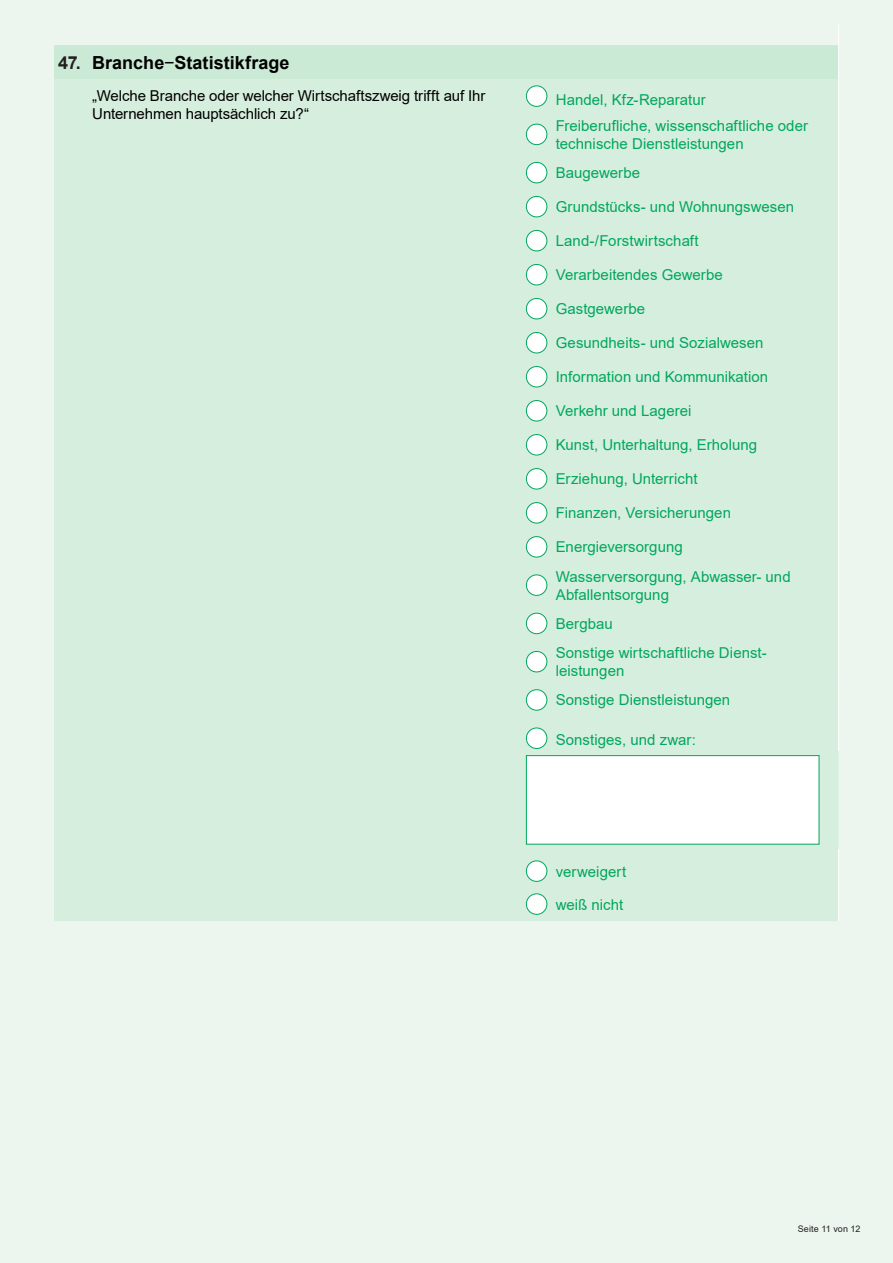
<style>
.page{position:relative;width:893px;height:1263px;background:#ecf6ee}
.page>*{position:absolute;margin:0;border:0;box-sizing:border-box;transform-origin:0 0}
._01-FragenNummerieru{font:700 18px "Arial";color:#000}
._01-FragenNummerieru-2{font:700 18px "Arial";color:#231f20}
._01-FragenNummerieru-3{font:15px/18px "Arial";letter-spacing:.005em;color:#00a75f}
._01-FragenNummerieru-4{font:15px/18px "Arial";letter-spacing:-.005em;color:#000}
._08-FußzeileLinksbün{font:9px "Arial";letter-spacing:.015em;color:#231f20}
.s1{font-weight:400}
</style>
<div class="page">
<div style="left:54px;top:79px;width:785px;height:842px;background:#d6eedd"></div>
<svg style="left:54px;top:24px;width:785px;height:55px"></svg>
<hr style="left:838px;top:45px;width:1px;height:34px;background:#fff">
<hr style="left:838px;top:79px;width:1px;height:34px;background:#fff">
<hr style="left:838px;top:113px;width:1px;height:43px;background:#fff">
<hr style="left:838px;top:156px;width:1px;height:34px;background:#fff">
<hr style="left:838px;top:190px;width:1px;height:34px;background:#fff">
<hr style="left:838px;top:224px;width:1px;height:34px;background:#fff">
<hr style="left:838px;top:258px;width:1px;height:34px;background:#fff">
<hr style="left:838px;top:292px;width:1px;height:34px;background:#fff">
<hr style="left:838px;top:326px;width:1px;height:34px;background:#fff">
<hr style="left:838px;top:360px;width:1px;height:34px;background:#fff">
<hr style="left:838px;top:394px;width:1px;height:34px;background:#fff">
<hr style="left:838px;top:428px;width:1px;height:34px;background:#fff">
<hr style="left:838px;top:462px;width:1px;height:34px;background:#fff">
<hr style="left:838px;top:496px;width:1px;height:34px;background:#fff">
<hr style="left:838px;top:530px;width:1px;height:34px;background:#fff">
<hr style="left:838px;top:564px;width:1px;height:42px;background:#fff">
<hr style="left:838px;top:606px;width:1px;height:34px;background:#fff">
<hr style="left:838px;top:640px;width:1px;height:43px;background:#fff">
<hr style="left:838px;top:683px;width:1px;height:34px;background:#fff">
<hr style="left:838px;top:717px;width:1px;height:34px;background:#fff">
<hr style="left:838px;top:849px;width:1px;height:38px;background:#fff">
<hr style="left:838px;top:887px;width:1px;height:34px;background:#fff">
<div style="left:526px;top:86px;width:21px;height:20px;background:#fff;border-radius:50%"></div>
<div style="left:526px;top:85px;width:21px;height:22px;border:1px solid #00a75f;border-radius:50%"></div>
<div style="left:526px;top:124px;width:21px;height:21px;background:#fff;border-radius:50%"></div>
<div style="left:526px;top:124px;width:21px;height:21px;border:1px solid #00a75f;border-radius:50%"></div>
<div style="left:526px;top:162px;width:21px;height:21px;background:#fff;border-radius:50%"></div>
<div style="left:526px;top:162px;width:21px;height:21px;border:1px solid #00a75f;border-radius:50%"></div>
<div style="left:526px;top:196px;width:21px;height:21px;background:#fff;border-radius:50%"></div>
<div style="left:526px;top:196px;width:21px;height:21px;border:1px solid #00a75f;border-radius:50%"></div>
<div style="left:526px;top:230px;width:21px;height:21px;background:#fff;border-radius:50%"></div>
<div style="left:526px;top:230px;width:21px;height:21px;border:1px solid #00a75f;border-radius:50%"></div>
<div style="left:526px;top:264px;width:21px;height:21px;background:#fff;border-radius:50%"></div>
<div style="left:526px;top:264px;width:21px;height:21px;border:1px solid #00a75f;border-radius:50%"></div>
<div style="left:526px;top:298px;width:21px;height:21px;background:#fff;border-radius:50%"></div>
<div style="left:526px;top:298px;width:21px;height:21px;border:1px solid #00a75f;border-radius:50%"></div>
<div style="left:526px;top:332px;width:21px;height:21px;background:#fff;border-radius:50%"></div>
<div style="left:526px;top:332px;width:21px;height:21px;border:1px solid #00a75f;border-radius:50%"></div>
<div style="left:526px;top:366px;width:21px;height:21px;background:#fff;border-radius:50%"></div>
<div style="left:526px;top:366px;width:21px;height:21px;border:1px solid #00a75f;border-radius:50%"></div>
<div style="left:526px;top:400px;width:21px;height:21px;background:#fff;border-radius:50%"></div>
<div style="left:526px;top:400px;width:21px;height:21px;border:1px solid #00a75f;border-radius:50%"></div>
<div style="left:526px;top:435px;width:21px;height:20px;background:#fff;border-radius:50%"></div>
<div style="left:526px;top:434px;width:21px;height:21px;border:1px solid #00a75f;border-radius:50%"></div>
<div style="left:526px;top:469px;width:21px;height:20px;background:#fff;border-radius:50%"></div>
<div style="left:526px;top:468px;width:21px;height:21px;border:1px solid #00a75f;border-radius:50%"></div>
<div style="left:526px;top:503px;width:21px;height:20px;background:#fff;border-radius:50%"></div>
<div style="left:526px;top:502px;width:21px;height:21px;border:1px solid #00a75f;border-radius:50%"></div>
<div style="left:526px;top:537px;width:21px;height:20px;background:#fff;border-radius:50%"></div>
<div style="left:526px;top:536px;width:21px;height:21px;border:1px solid #00a75f;border-radius:50%"></div>
<div style="left:526px;top:575px;width:21px;height:20px;background:#fff;border-radius:50%"></div>
<div style="left:526px;top:574px;width:21px;height:22px;border:1px solid #00a75f;border-radius:50%"></div>
<div style="left:526px;top:613px;width:21px;height:21px;background:#fff;border-radius:50%"></div>
<div style="left:526px;top:613px;width:21px;height:21px;border:1px solid #00a75f;border-radius:50%"></div>
<div style="left:526px;top:651px;width:21px;height:21px;background:#fff;border-radius:50%"></div>
<div style="left:526px;top:651px;width:21px;height:21px;border:1px solid #00a75f;border-radius:50%"></div>
<div style="left:526px;top:690px;width:21px;height:20px;background:#fff;border-radius:50%"></div>
<div style="left:526px;top:689px;width:21px;height:22px;border:1px solid #00a75f;border-radius:50%"></div>
<div style="left:526px;top:728px;width:21px;height:20px;background:#fff;border-radius:50%"></div>
<div style="left:526px;top:728px;width:21px;height:21px;border:1px solid #00a75f;border-radius:50%"></div>
<div style="left:526px;top:755px;width:293px;height:89px;background:#fff;border:1px solid #00a75f"></div>
<div style="left:526px;top:861px;width:21px;height:20px;background:#fff;border-radius:50%"></div>
<div style="left:526px;top:860px;width:21px;height:22px;border:1px solid #00a75f;border-radius:50%"></div>
<div style="left:526px;top:894px;width:21px;height:20px;background:#fff;border-radius:50%"></div>
<div style="left:526px;top:893px;width:21px;height:22px;border:1px solid #00a75f;border-radius:50%"></div>
<p class="_01-FragenNummerieru-2" style="left:58px;top:50px;width:24px">47.</p>
<p class="_01-FragenNummerieru" style="left:92px;top:50px;width:199px">Branche<span class="s1">−</span>Statistikfrage</p>
<p class="_01-FragenNummerieru-4" style="left:92px;top:86px;width:395px">„Welche Branche oder welcher Wirtschaftszweig trifft auf Ihr<br>Unternehmen hauptsächlich zu?“</p>
<p class="_01-FragenNummerieru-3" style="left:556px;top:90px;width:151px">Handel, Kfz-Reparatur</p>
<p class="_01-FragenNummerieru-3" style="left:556px;top:116px;width:254px">Freiberufliche, wissenschaftliche oder technische Dienstleistungen</p>
<p class="_01-FragenNummerieru-3" style="left:556px;top:164px;width:86px">Baugewerbe</p>
<p class="_01-FragenNummerieru-3" style="left:556px;top:198px;width:240px">Grundstücks- und Wohnungswesen</p>
<p class="_01-FragenNummerieru-3" style="left:556px;top:232px;width:145px">Land-/Forstwirtschaft</p>
<p class="_01-FragenNummerieru-3" style="left:556px;top:266px;width:169px">Verarbeitendes Gewerbe</p>
<p class="_01-FragenNummerieru-3" style="left:556px;top:300px;width:91px">Gastgewerbe</p>
<p class="_01-FragenNummerieru-3" style="left:556px;top:334px;width:209px">Gesundheits- und Sozialwesen</p>
<p class="_01-FragenNummerieru-3" style="left:556px;top:368px;width:214px">Information und Kommunikation</p>
<p class="_01-FragenNummerieru-3" style="left:556px;top:402px;width:137px">Verkehr und Lagerei</p>
<p class="_01-FragenNummerieru-3" style="left:556px;top:436px;width:203px">Kunst, Unterhaltung, Erholung</p>
<p class="_01-FragenNummerieru-3" style="left:556px;top:470px;width:143px">Erziehung, Unterricht</p>
<p class="_01-FragenNummerieru-3" style="left:556px;top:504px;width:177px">Finanzen, Versicherungen</p>
<p class="_01-FragenNummerieru-3" style="left:556px;top:538px;width:128px">Energieversorgung</p>
<p class="_01-FragenNummerieru-3" style="left:556px;top:567px;width:236px">Wasserversorgung, Abwasser- und<br>Abfallentsorgung</p>
<p class="_01-FragenNummerieru-3" style="left:556px;top:614px;width:58px">Bergbau</p>
<p class="_01-FragenNummerieru-3" style="left:556px;top:644px;width:212px">Sonstige wirtschaftliche Dienst&shy;leistungen</p>
<p class="_01-FragenNummerieru-3" style="left:556px;top:691px;width:176px">Sonstige Dienstleistungen</p>
<p class="_01-FragenNummerieru-3" style="left:556px;top:730px;width:142px">Sonstiges, und zwar:</p>
<p class="_01-FragenNummerieru-3" style="left:556px;top:862px;width:72px">verweigert</p>
<p class="_01-FragenNummerieru-3" style="left:556px;top:895px;width:69px">weiß nicht</p>
<p class="_08-FußzeileLinksbün" style="left:798px;top:1222px;width:64px">Seite 11 von 12</p>
</div>
